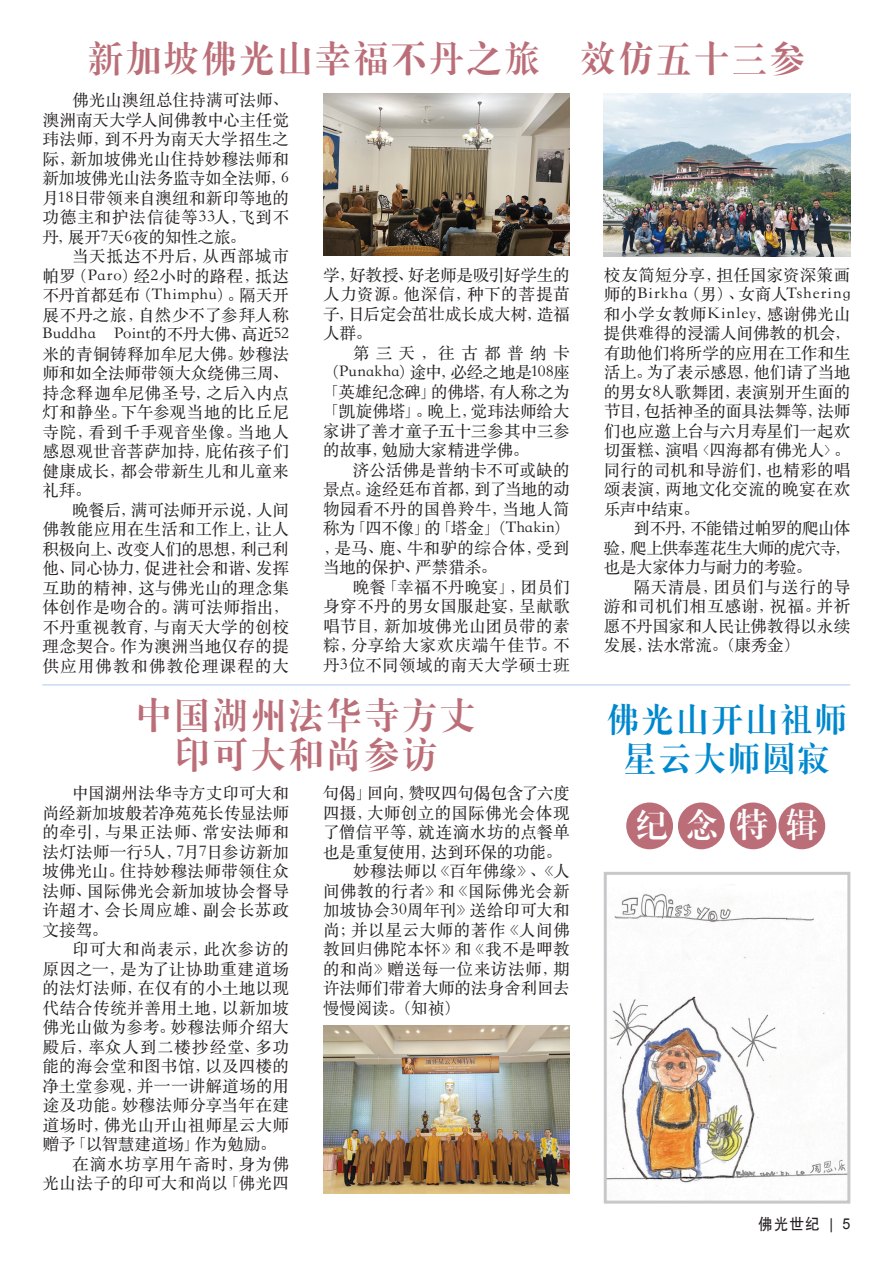
<style>
.page{position:relative;width:893px;height:1265px;background:#fff}
.page>*{position:absolute;margin:0;border:0;box-sizing:border-box;transform-origin:0 0}
.t1{font:36px/39px "JQ Biao Song JT";letter-spacing:.11em;color:#bb6e78;text-align:center;scale:.95 1}
.t2{font:33px/39px "JQ Biao Song JT";letter-spacing:.11em;color:#0088ce;text-align:center;scale:.95 1}
.t3{font:33px "JQ Biao Song JT";color:#fff;scale:.95 1}
.t4{font:16.5px/19.5px "ST Songti SC Regular";letter-spacing:.02em;color:#231f20;text-align:justify}
.t5{font:16.5px "ST Songti SC Regular";letter-spacing:.04em;color:#231f20}
.t6{font:16.5px "ST Songti SC Regular";letter-spacing:-.015em;color:#231f20}
.t7{font:16.5px "ST Songti SC Regular";letter-spacing:.065em;color:#231f20}
.t8{font:16.5px "ST Songti SC Regular";color:#231f20}
.t9{font:16.5px "ST Songti SC Regular";letter-spacing:-.005em;color:#231f20}
.t10{font:16.5px "ST Songti SC Regular";letter-spacing:-.01em;color:#231f20}
.t11{font:16.5px "ST Songti SC Regular";letter-spacing:.045em;color:#231f20}
.t12{font:15px "SIL Hei Med Jian";color:#231f20;scale:.95 1}
.s1{font-family:"Arial"}
</style>
<div class="page">
<div style="left:778px;top:802px;width:47px;height:47px;background:#bb6e78;border-radius:50%"></div>
<div style="left:730px;top:802px;width:46px;height:47px;background:#bb6e78;border-radius:50%"></div>
<div style="left:678px;top:802px;width:47px;height:47px;background:#bb6e78;border-radius:50%"></div>
<div style="left:626px;top:802px;width:47px;height:47px;background:#bb6e78;border-radius:50%"></div>
<img style="left:323px;top:94px;width:247px;height:162px">
<img style="left:604px;top:93px;width:246px;height:164px">
<img style="left:323px;top:1025px;width:247px;height:168px">
<img style="left:608px;top:884px;width:238px;height:302px">
<div style="left:604px;top:872px;width:246px;height:331px;border:3px solid #c7c8ca"></div>
<hr style="left:42px;top:684px;width:808px;height:1px;background:#c6ddf2">
<h1 class="t1" style="left:88px;top:40px;width:755px">新加坡佛光山幸福不丹之旅　效仿五十三参</h1>
<p class="t4" style="left:42px;top:90px;width:248px;text-indent:30px">佛光山澳纽总住持满可法师、澳洲南天大学人间佛教中心主任觉玮法师，到不丹为南天大学招生之际，新加坡佛光山住持妙穆法师和新加坡佛光山法务监寺如全法师，6月18日带领来自澳纽和新印等地的功德主和护法信徒等33人，飞到不丹，展开7天6夜的知性之旅。</p>
<p class="t4" style="left:42px;top:246px;width:248px;text-indent:30px">当天抵达不丹后，从西部城市帕罗（Paro）经2小时的路程，抵达不丹首都廷布（Thimphu）。隔天开展不丹之旅，自然少不了参拜人称Buddha Point的不丹大佛、高近52米的青铜铸释加牟尼大佛。妙穆法师和如全法师带领大众绕佛三周、持念释迦牟尼佛圣号，之后入内点灯和静坐。下午参观当地的比丘尼寺院，看到千手观音坐像。当地人感恩观世音菩萨加持，庇佑孩子们健康成长，都会带新生儿和儿童来礼拜。</p>
<p class="t4" style="left:42px;top:499px;width:248px;text-indent:30px">晚餐后，满可法师开示说，人间佛教能应用在生活和工作上，让人积极向上、改变人们的思想，利己利他、同心协力，促进社会和谐、发挥互助的精神，这与佛光山的理念集体创作是吻合的。满可法师指出，不丹重视教育，与南天大学的创校理念契合。作为澳洲当地仅存的提供应用佛教和佛教伦理课程的大</p>
<p class="t4" style="left:323px;top:264px;width:248px">学，好教授、好老师是吸引好学生的人力资源。他深信，种下的菩提苗子，日后定会茁壮成长成大树，造福人群。</p>
<p class="t4" style="left:323px;top:342px;width:248px;text-indent:30px">第三天，往古都普纳卡（Punakha）途中，必经之地是108座「英雄纪念碑」的佛塔，有人称之为「凯旋佛塔」。晚上，觉玮法师给大家讲了善才童子五十三参其中三参的故事，勉励大家精进学佛。</p>
<p class="t4" style="left:323px;top:459px;width:248px;text-indent:30px">济公活佛是普纳卡不可或缺的景点。途经廷布首都，到了当地的动物园看不丹的国兽羚牛，当地人简称为「四不像」的「塔金」（Thakin），是马、鹿、牛和驴的综合体，受到当地的保护、严禁猎杀。</p>
<p class="t4" style="left:323px;top:576px;width:248px;text-indent:30px">晚餐「幸福不丹晚宴」，团员们身穿不丹的男女国服赴宴，呈献歌唱节目，新加坡佛光山团员带的素粽，分享给大家欢庆端午佳节。不丹3位不同领域的南天大学硕士班</p>
<p class="t4" style="left:604px;top:264px;width:248px">校友简短分享，担任国家资深策画师的Birkha（男）、女商人Tshering和小学女教师Kinley，感谢佛光山提供难得的浸濡人间佛教的机会，有助他们将所学的应用在工作和生活上。为了表示感恩，他们请了当地的男女8人歌舞团，表演别开生面的节目，包括神圣的面具法舞等，法师们也应邀上台与六月寿星们一起欢切蛋糕、演唱〈四海都有佛光人〉。同行的司机和导游们，也精彩的唱颂表演，两地文化交流的晚宴在欢乐声中结束。</p>
<p class="t4" style="left:604px;top:518px;width:248px;text-indent:30px">到不丹，不能错过帕罗的爬山体验，爬上供奉莲花生大师的虎穴寺，也是大家体力与耐力的考验。</p>
<p class="t4" style="left:604px;top:576px;width:248px;text-indent:30px">隔天清晨，团员们与送行的导游和司机们相互感谢，祝福。并祈愿不丹国家和人民让佛教得以永续发展，法水常流。（康秀金）</p>
<h1 class="t1" style="left:137px;top:697px;width:356px">中国湖州法华寺方丈印可大和尚参访</h1>
<h2 class="t2" style="left:607px;top:701px;width:254px">佛光山开山祖师星云大师圆寂</h2>
<h2 class="t3" style="left:637px;top:807px;width:192px">纪念特辑</h2>
<p class="t4" style="left:42px;top:782px;width:248px;text-indent:30px">中国湖州法华寺方丈印可大和尚经新加坡般若净苑苑长传显法师的牵引，与果正法师、常安法师和法灯法师一行5人，7月7日参访新加坡佛光山。住持妙穆法师带领住众法师、国际佛光会新加坡协会督导许超才、会长周应雄、副会长苏政文接驾。</p>
<p class="t5" style="left:72px;top:939px;width:218px">印可大和尚表示，此次参访的</p>
<p class="t4" style="left:42px;top:958px;width:248px">原因之一，是为了让协助重建道场</p>
<p class="t4" style="left:42px;top:978px;width:248px">的法灯法师，在仅有的小土地以现</p>
<p class="t4" style="left:42px;top:997px;width:248px">代结合传统并善用土地，以新加坡</p>
<p class="t4" style="left:42px;top:1017px;width:248px">佛光山做为参考。妙穆法师介绍大</p>
<p class="t7" style="left:42px;top:1036px;width:248px">殿后，率众人到二楼抄经堂、多功</p>
<p class="t4" style="left:42px;top:1056px;width:248px">能的海会堂和图书馆，以及四楼的</p>
<p class="t4" style="left:42px;top:1075px;width:248px">净土堂参观，并一一讲解道场的用</p>
<p class="t4" style="left:42px;top:1095px;width:248px">途及功能。妙穆法师分享当年在建</p>
<p class="t4" style="left:42px;top:1114px;width:248px">道场时，佛光山开山祖师星云大师</p>
<p class="t8" style="left:42px;top:1134px;width:235px">赠予「以智慧建道场」作为勉励。</p>
<p class="t11" style="left:72px;top:1153px;width:218px">在滴水坊享用午斋时，身为佛</p>
<p class="t4" style="left:42px;top:1173px;width:248px">光山法子的印可大和尚以「佛光四</p>
<p class="t6" style="left:323px;top:783px;width:248px">句偈」回向，赞叹四句偈包含了六度</p>
<p class="t4" style="left:323px;top:802px;width:248px">四摄，大师创立的国际佛光会体现</p>
<p class="t4" style="left:323px;top:822px;width:248px">了僧信平等，就连滴水坊的点餐单</p>
<p class="t9" style="left:323px;top:841px;width:240px">也是重复使用，达到环保的功能。</p>
<p class="t4" style="left:353px;top:861px;width:218px">妙穆法师以《百年佛缘》、《人</p>
<p class="t4" style="left:323px;top:880px;width:248px">间佛教的行者》和《国际佛光会新</p>
<p class="t4" style="left:323px;top:900px;width:248px">加坡协会30周年刊》送给印可大和</p>
<p class="t5" style="left:323px;top:919px;width:248px">尚；并以星云大师的著作《人间佛</p>
<p class="t4" style="left:323px;top:939px;width:248px">教回归佛陀本怀》和《我不是呷教</p>
<p class="t5" style="left:323px;top:958px;width:248px">的和尚》赠送每一位来访法师，期</p>
<p class="t10" style="left:323px;top:978px;width:248px">许法师们带着大师的法身舍利回去</p>
<p class="t4" style="left:323px;top:997px;width:138px">慢慢阅读。（知祯）</p>
<p class="t12" style="left:758px;top:1213px;width:99px">佛光世纪 <span class="s1">| 5</span></p>
</div>
